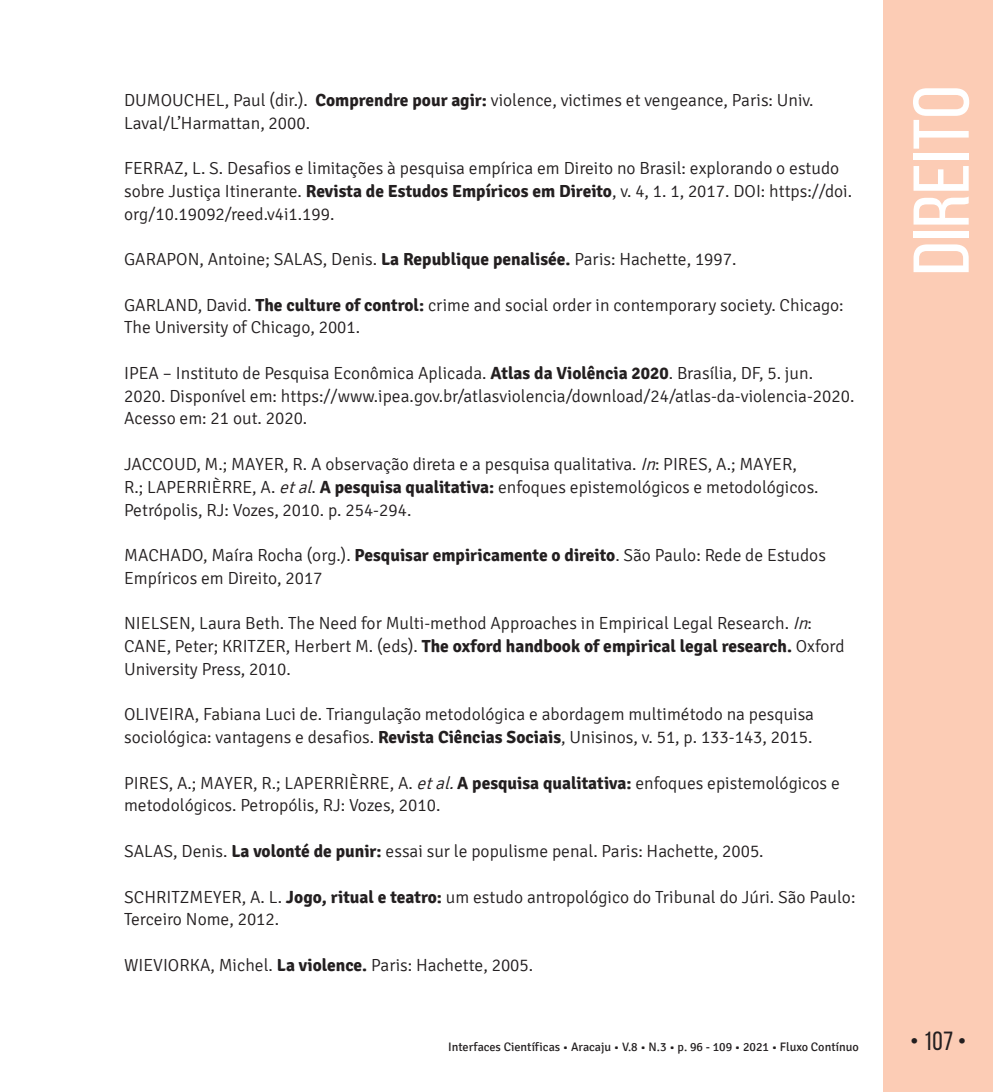
<style>
.page{position:relative;width:993px;height:1092px;background:#fff}
.page>*{position:absolute;margin:0;border:0;box-sizing:border-box;transform-origin:0 0}
.t1{font:78.75px "Bebas Neue";color:#fff;scale:1.09 1}
.t2{font:26.25px "Bebas Neue";color:#231f20}
.t3{font:300 17.5px/22.8px "Signika";color:#231f20}
.t4{font:12.25px "Signika";color:#231f20}
.s1{font-weight:700}
.s2{font-style:italic}
</style>
<div class="page">
<div style="left:883px;top:0;width:109px;height:1091px;background:#fcccb5"></div>
<p class="t3" style="left:124px;top:89px;width:690px">DUMOUCHEL, Paul (dir.). <span class="s1">Comprendre pour agir:</span> violence, victimes et vengeance, Paris: Univ.<br>Laval/L’Harmattan, 2000.</p>
<p class="t3" style="left:124px;top:157px;width:729px">FERRAZ, L. S. Desafios e limitações à pesquisa empírica em Direito no Brasil: explorando o estudo sobre Justiça Itinerante. <span class="s1">Revista de Estudos Empíricos em Direito</span>, v. 4, 1. 1, 2017. DOI: https://doi. org/10.19092/reed.v4i1.199.</p>
<p class="t3" style="left:124px;top:248px;width:613px">GARAPON, Antoine; SALAS, Denis. <span class="s1">La Republique penalisée.</span> Paris: Hachette, 1997.</p>
<p class="t3" style="left:124px;top:294px;width:720px">GARLAND, David. <span class="s1">The culture of control:</span> crime and social order in contemporary society. Chicago:<br>The University of Chicago, 2001.</p>
<p class="t3" style="left:124px;top:362px;width:731px">IPEA – Instituto de Pesquisa Econômica Aplicada. <span class="s1">Atlas da Violência 2020</span>. Brasília, DF, 5. jun.<br>2020. Disponível em: https://www.ipea.gov.br/atlasviolencia/download/24/atlas-da-violencia-2020.<br>Acesso em: 21 out. 2020.</p>
<p class="t3" style="left:124px;top:453px;width:695px">JACCOUD, M.; MAYER, R. A observação direta e a pesquisa qualitativa. <span class="s2">In</span>: PIRES, A.; MAYER,<br>R.; LAPERRIÈRRE, A. <span class="s2">etal</span>. <span class="s1">A pesquisa qualitativa:</span> enfoques epistemológicos e metodológicos.<br>Petrópolis, RJ: Vozes, 2010. p. 254-294.</p>
<p class="t3" style="left:124px;top:544px;width:703px">MACHADO, Maíra Rocha (org.). <span class="s1">Pesquisar empiricamente o direito</span>. São Paulo: Rede de Estudos<br>Empíricos em Direito, 2017</p>
<p class="t3" style="left:124px;top:612px;width:722px">NIELSEN, Laura Beth. The Need for Multi-method Approaches in Empirical Legal Research. <span class="s2">In</span>:<br>CANE, Peter; KRITZER, Herbert M. (eds). <span class="s1">The oxford handbook of empirical legal research.</span> Oxford<br>University Press, 2010.</p>
<p class="t3" style="left:124px;top:703px;width:691px">OLIVEIRA, Fabiana Luci de. Triangulação metodológica e abordagem multimétodo na pesquisa sociológica: vantagens e desafios. <span class="s1">Revista Ciências Sociais</span>, Unisinos, v. 51, p. 133-143, 2015.</p>
<p class="t3" style="left:124px;top:771px;width:717px">PIRES, A.; MAYER, R.; LAPERRIÈRRE, A. <span class="s2">etal.</span><span class="s1">A pesquisa qualitativa:</span> enfoques epistemológicos e metodológicos. Petropólis, RJ: Vozes, 2010.</p>
<p class="t3" style="left:124px;top:840px;width:641px">SALAS, Denis. <span class="s1">La volonté de punir:</span> essai sur le populisme penal. Paris: Hachette, 2005.</p>
<p class="t3" style="left:124px;top:885px;width:732px">SCHRITZMEYER, A. L. <span class="s1">Jogo, ritual e teatro:</span> um estudo antropológico do Tribunal do Júri. São Paulo:<br>Terceiro Nome, 2012.</p>
<p class="t3" style="left:124px;top:953px;width:410px">WIEVIORKA, Michel. <span class="s1">La violence.</span> Paris: Hachette, 2005.</p>
<h1 class="t1" style="left:898px;top:275px;width:176px;rotate:-90deg">Direito</h1>
<p class="t4" style="left:448px;top:1040px;width:412px">Interfaces Científicas • Aracaju • V.8 • N.3 • p. 96 - 109 • 2021 • Fluxo Contínuo</p>
<h2 class="t2" style="left:909px;top:1026px;width:58px">• 107 •</h2>
</div>
